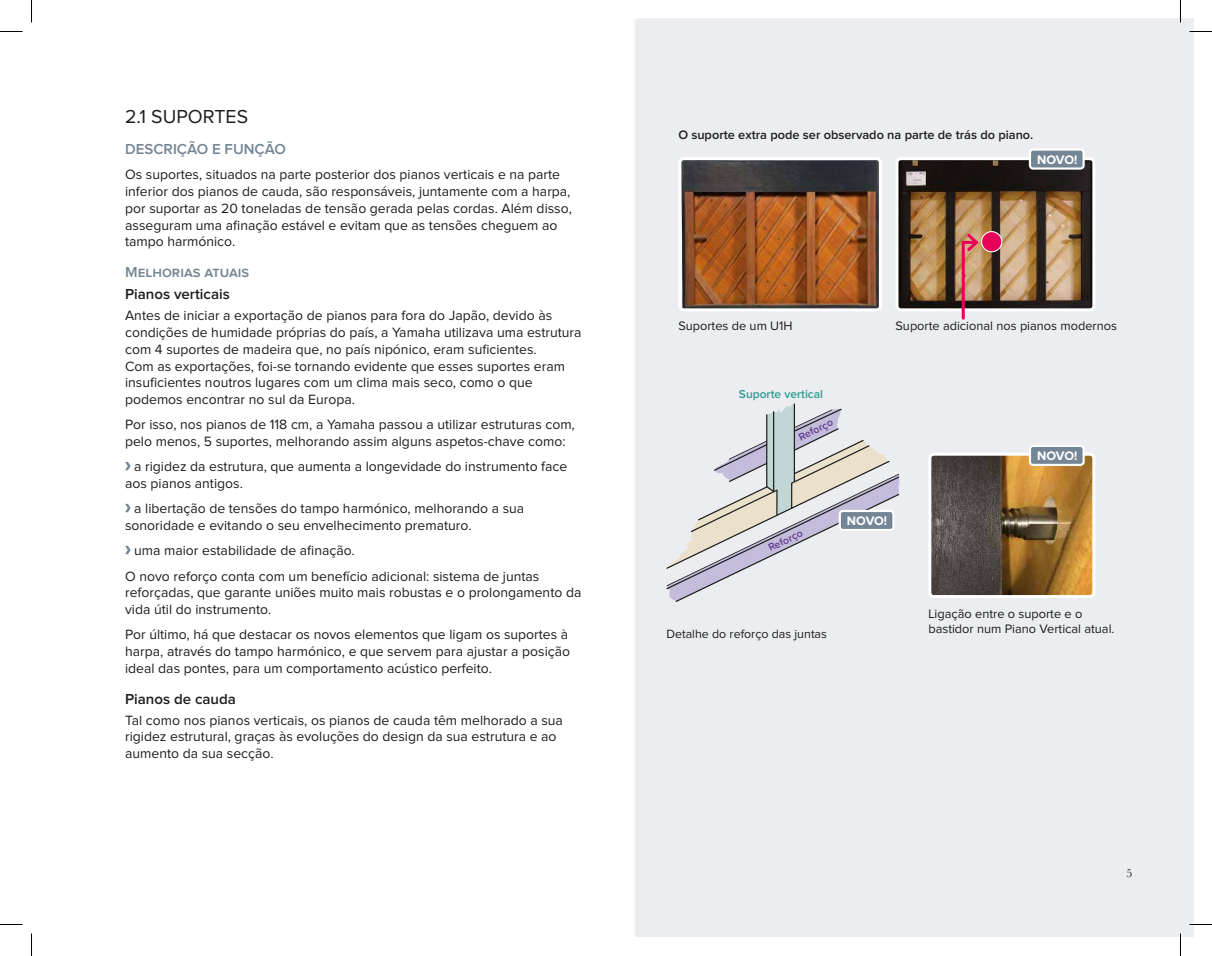
<style>
.page{position:relative;width:1212px;height:956px;background:#fff}
.page>*{position:absolute;margin:0;border:0;box-sizing:border-box;transform-origin:0 0}
.t1{font:19.5px "Proxima Nova";color:#1d1d1b}
.t2{font:600 15px "Proxima Nova";color:#748595}
.t3{font:600 15px "Proxima Nova";color:#1d1d1b}
.t4{font:13.95px/16.8px "Proxima Nova";color:#1d1d1b}
.t5{font:12.75px/15.3px "Proxima Nova";color:#1d1d1b}
.t6{font:600 12.75px "Proxima Nova";color:#1d1d1b}
.t7{font:700 12.75px "Proxima Nova";color:#fff}
.t8{font:12.45px "Proxima Nova";color:#1d1d1b}
.t9{font:600 12px "Proxima Nova";color:#319c93}
.t10{font:12px "Baskerville";color:#1d1d1b}
.t11{font:600 10.65px "Proxima Nova";color:#623d91}
</style>
<div class="page">
<div style="left:637px;top:19px;width:555px;height:918px;background:#ebedf1"></div>
<svg style="left:125px;top:462px;width:6px;height:8px"></svg>
<svg style="left:125px;top:504px;width:6px;height:8px"></svg>
<svg style="left:125px;top:546px;width:6px;height:8px"></svg>
<img style="left:678px;top:157px;width:203px;height:154px">
<hr style="left:793px;top:403px;width:1px;height:79px;background:#1d1d1b">
<img style="left:896px;top:148px;width:199px;height:172px">
<svg style="left:928px;top:445px;width:167px;height:153px;background:#897353"></svg>
<svg style="left:666px;top:404px;width:233px;height:198px"></svg>
<hr style="left:1189px;top:923px;width:22px;height:2px;background:#fff">
<svg style="left:0;top:31px;width:22px;height:1px"></svg>
<svg style="left:1189px;top:31px;width:22px;height:1px"></svg>
<svg style="left:0;top:924px;width:22px;height:1px"></svg>
<svg style="left:1189px;top:924px;width:22px;height:1px"></svg>
<svg style="left:31px;top:0;width:1px;height:22px"></svg>
<svg style="left:31px;top:933px;width:1px;height:23px"></svg>
<h1 class="t1" style="left:125px;top:108px;width:124px">2.1 SUPORTES</h1>
<p class="t2" style="left:125px;top:142px;width:162px">DESCRIÇÃO E FUNÇÃO</p>
<p class="t4" style="left:125px;top:167px;width:448px">Os suportes, situados na parte posterior dos pianos verticais e na parte inferior dos pianos de cauda, são responsáveis, juntamente com a harpa, por suportar as 20 toneladas de tensão gerada pelas cordas. Além disso, asseguram uma afinação estável e evitam que as tensões cheguem ao tampo harmónico.</p>
<p class="t2" style="left:125px;top:265px;width:126px">MELHORIAS ATUAIS</p>
<p class="t3" style="left:125px;top:288px;width:106px">Pianos verticais</p>
<p class="t4" style="left:125px;top:308px;width:458px">Antes de iniciar a exportação de pianos para fora do Japão, devido às condições de humidade próprias do país, a Yamaha utilizava uma estrutura com 4 suportes de madeira que, no país nipónico, eram suficientes.<br>Com as exportações, foi-se tornando evidente que esses suportes eram insuficientes noutros lugares com um clima mais seco, como o que podemos encontrar no sul da Europa.</p>
<p class="t4" style="left:125px;top:417px;width:451px">Por isso, nos pianos de 118 cm, a Yamaha passou a utilizar estruturas com, pelo menos, 5 suportes, melhorando assim alguns aspetos-chave como:</p>
<p class="t4" style="left:125px;top:459px;width:443px;text-indent:9px">a rigidez da estrutura, que aumenta a longevidade do instrumento face aos pianos antigos.</p>
<p class="t4" style="left:125px;top:501px;width:400px;text-indent:9px">a libertação de tensões do tampo harmónico, melhorando a sua sonoridade e evitando o seu envelhecimento prematuro.</p>
<p class="t4" style="left:125px;top:539px;width:415px;line-height:25.2px;text-indent:9px">uma maior estabilidade de afinação.<br>O novo reforço conta com um benefício adicional: sistema de juntas</p>
<p class="t4" style="left:125px;top:585px;width:457px">reforçadas, que garante uniões muito mais robustas e o prolongamento da vida útil do instrumento.</p>
<p class="t4" style="left:125px;top:627px;width:446px">Por último, há que destacar os novos elementos que ligam os suportes à harpa, através do tampo harmónico, e que servem para ajustar a posição ideal das pontes, para um comportamento acústico perfeito.</p>
<p class="t3" style="left:125px;top:692px;width:112px">Pianos de cauda</p>
<p class="t4" style="left:125px;top:712px;width:439px">Tal como nos pianos verticais, os pianos de cauda têm melhorado a sua rigidez estrutural, graças às evoluções do design da sua estrutura e ao aumento da sua secção.</p>
<p class="t6" style="left:678px;top:129px;width:356px">O suporte extra pode ser observado na parte de trás do piano.</p>
<p class="t7" style="left:1036px;top:154px;width:42px">NOVO!</p>
<p class="t5" style="left:678px;top:319px;width:116px">Suportes de um U1H</p>
<p class="t5" style="left:895px;top:319px;width:223px">Suporte adicional nos pianos modernos</p>
<p class="t9" style="left:738px;top:388px;width:86px">Suporte vertical</p>
<p class="t11" style="left:797px;top:433px;width:38px;rotate:-26deg">Reforço</p>
<p class="t11" style="left:766px;top:544px;width:38px;rotate:-26deg">Reforço</p>
<p class="t7" style="left:846px;top:515px;width:42px">NOVO!</p>
<p class="t7" style="left:1036px;top:450px;width:42px">NOVO!</p>
<p class="t8" style="left:666px;top:628px;width:162px">Detalhe do reforço das juntas</p>
<p class="t5" style="left:928px;top:607px;width:188px">Ligação entre o suporte e o bastidor num Piano Vertical atual.</p>
<p class="t10" style="left:1126px;top:866px;width:7px">5</p>
</div>
